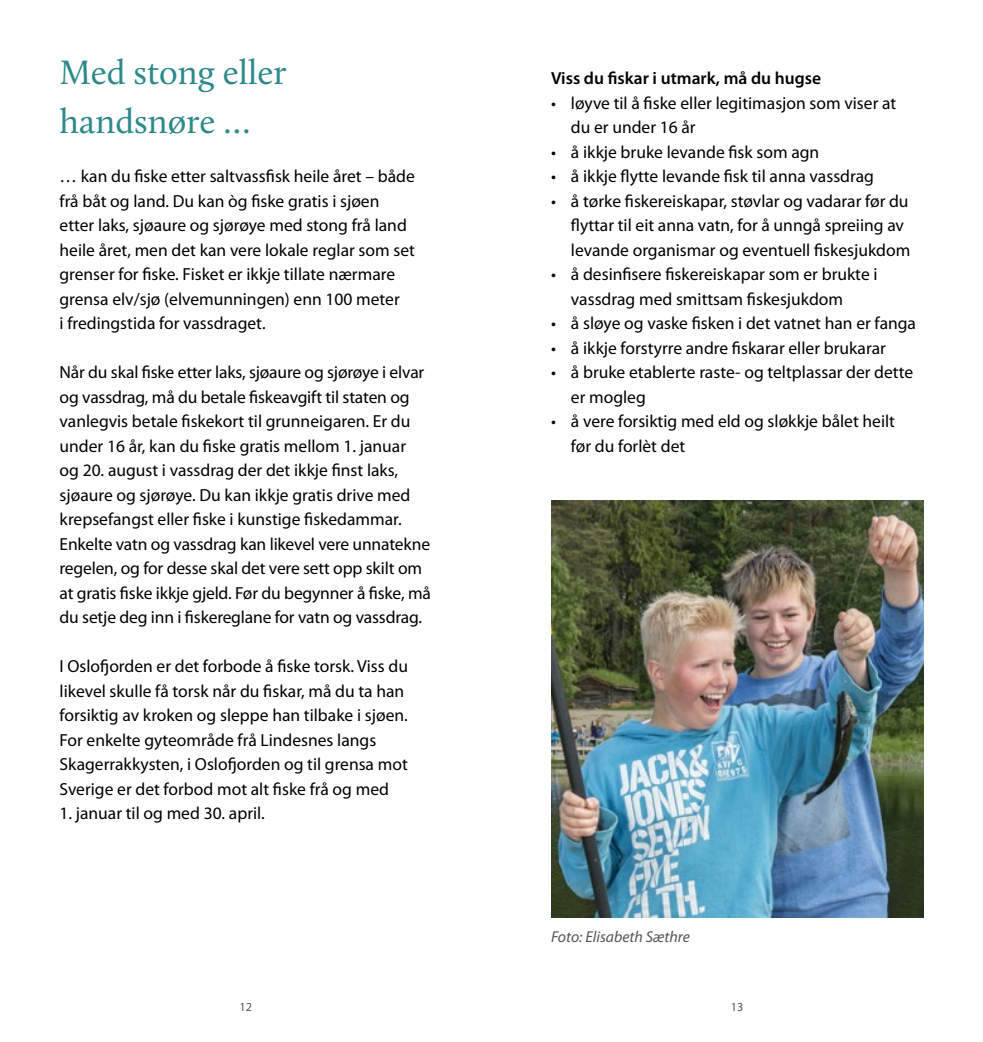
<style>
.page{position:relative;width:983px;height:1042px;background:#fff}
.page>*{position:absolute;margin:0;border:0;box-sizing:border-box;transform-origin:0 0}
.t1{font:35px/49px "Calluna";color:#2c8989}
.t2{font:17.5px/24.5px "Myriad Pro";color:#000}
.t3{font:600 17.5px "Myriad Pro";color:#000}
.t4{font:italic 15.75px "Myriad Pro";color:#555}
.t5{font:12.25px "Myriad Pro";color:#555}
</style>
<div class="page">
<img style="left:551px;top:501px;width:372px;height:416px">
<h1 class="t1" style="left:60px;top:47px;width:228px">Med stong eller handsnøre …</h1>
<p class="t2" style="left:60px;top:164px;width:357px">… kan du fiske etter saltvassfisk heile året – både frå båt og land. Du kan òg fiske gratis i sjøen etter laks, sjøaure og sjørøye med stong frå land heile året, men det kan vere lokale reglar som set grenser for fiske. Fisket er ikkje tillate nærmare grensa elv/sjø (elvemunningen) enn 100 meter<br>i fredingstida for vassdraget.</p>
<p class="t2" style="left:60px;top:360px;width:373px">Når du skal fiske etter laks, sjøaure og sjørøye i elvar og vassdrag, må du betale fiskeavgift til staten og vanlegvis betale fiskekort til grunneigaren. Er du under 16 år, kan du fiske gratis mellom 1. januar<br>og 20. august i vassdrag der det ikkje finst laks, sjøaure og sjørøye. Du kan ikkje gratis drive med krepsefangst eller fiske i kunstige fiskedammar.<br>Enkelte vatn og vassdrag kan likevel vere unnatekne regelen, og for desse skal det vere sett opp skilt om at gratis fiske ikkje gjeld. Før du begynner å fiske, må du setje deg inn i fiskereglane for vatn og vassdrag.</p>
<p class="t2" style="left:60px;top:654px;width:350px">I Oslofjorden er det forbode å fiske torsk. Viss du likevel skulle få torsk når du fiskar, må du ta han forsiktig av kroken og sleppe han tilbake i sjøen.<br>For enkelte gyteområde frå Lindesnes langs Skagerrakkysten, i Oslofjorden og til grensa mot Sverige er det forbod mot alt fiske frå og med</p>
<p class="t2" style="left:60px;top:801px;width:207px">1. januar til og med 30. april.</p>
<p class="t3" style="left:551px;top:68px;width:271px">Viss du fiskar i utmark, må du hugse</p>
<p class="t2" style="left:570px;top:91px;width:327px;text-indent:-20px">• løyve til å fiske eller legitimasjon som viser at du er under 16 år</p>
<p class="t2" style="left:551px;top:140px;width:269px">• å ikkje bruke levande fisk som agn</p>
<p class="t2" style="left:551px;top:164px;width:324px">• å ikkje flytte levande fisk til anna vassdrag</p>
<p class="t2" style="left:570px;top:189px;width:341px;text-indent:-20px">• å tørke fiskereiskapar, støvlar og vadarar før du flyttar til eit anna vatn, for å unngå spreiing av levande organismar og eventuell fiskesjukdom</p>
<p class="t2" style="left:570px;top:262px;width:308px;text-indent:-20px">• å desinfisere fiskereiskapar som er brukte i vassdrag med smittsam fiskesjukdom</p>
<p class="t2" style="left:551px;top:311px;width:366px">• å sløye og vaske fisken i det vatnet han er fanga</p>
<p class="t2" style="left:551px;top:336px;width:336px">• å ikkje forstyrre andre fiskarar eller brukarar</p>
<p class="t2" style="left:570px;top:360px;width:344px;text-indent:-20px">• å bruke etablerte raste- og teltplassar der dette er mogleg</p>
<p class="t2" style="left:570px;top:409px;width:325px;text-indent:-20px">• å vere forsiktig med eld og sløkkje bålet heilt før du forlèt det</p>
<p class="t4" style="left:551px;top:928px;width:140px">Foto: Elisabeth Sæthre</p>
<p class="t5" style="left:239px;top:1000px;width:14px">12</p>
<p class="t5" style="left:730px;top:1000px;width:14px">13</p>
</div>
